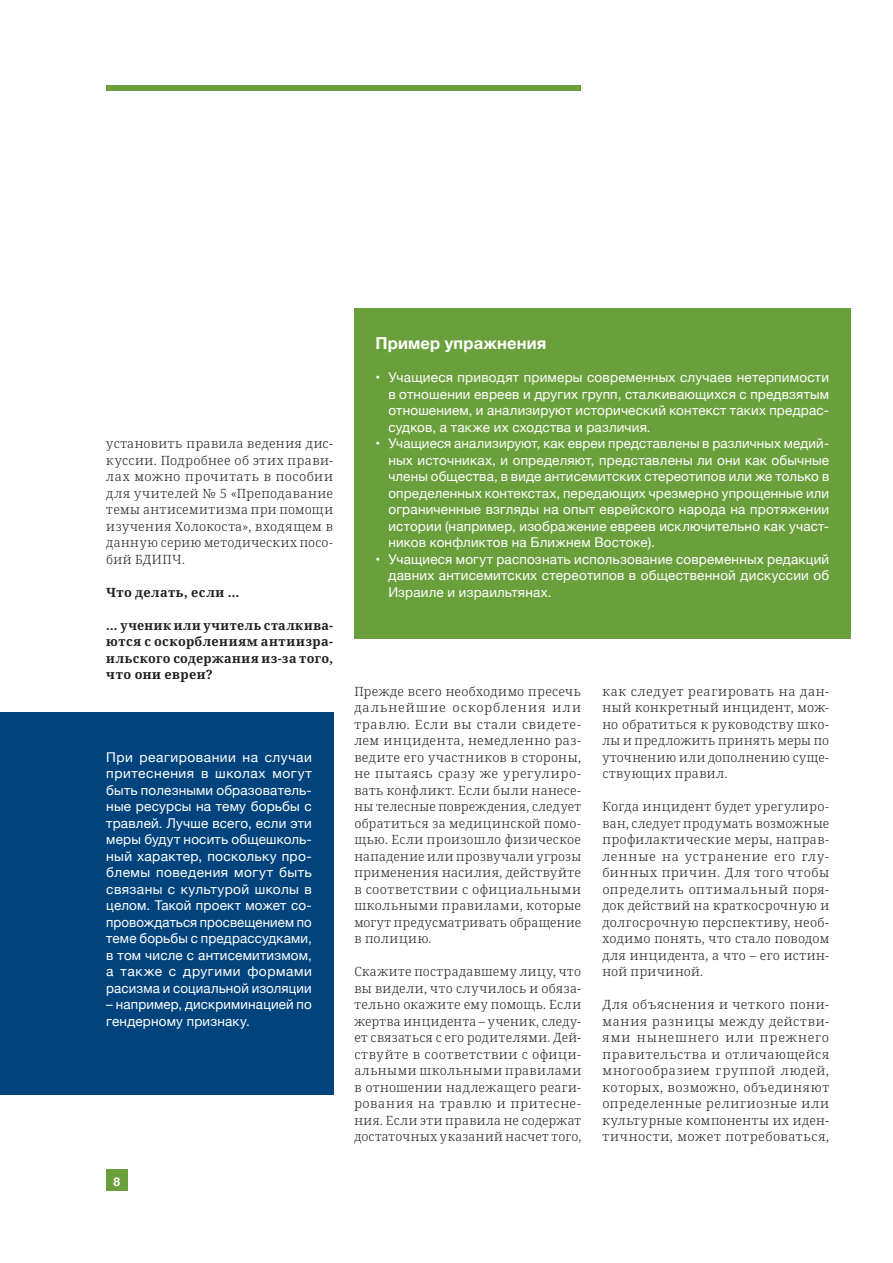
<style>
.page{position:relative;width:893px;height:1263px;background:#fff}
.page>*{position:absolute;margin:0;border:0;box-sizing:border-box;transform-origin:0 0}
.t1{font:700 16.5px "Helvetica Neue";letter-spacing:.01em;color:#fff}
.t2{font:13.5px/16.5px "Helvetica Neue";letter-spacing:.015em;color:#fff;text-align:justify}
.t3{font:300 12.75px/16.5px "Noto Serif";letter-spacing:.03em;color:#231f20;text-align:justify}
.t4{font:700 12.75px/16.5px "Noto Serif";letter-spacing:.035em;color:#231f20;text-align:justify}
.t5{font:700 12px "Helvetica Neue";color:#fff}
</style>
<div class="page">
<div style="left:106px;top:85px;width:475px;height:5px;background:#6aa03c"></div>
<div style="left:106px;top:1169px;width:22px;height:22px;background:#6aa03c"></div>
<div style="left:354px;top:308px;width:496px;height:331px;background:#6aa03c"></div>
<div style="left:0;top:712px;width:333px;height:383px;background:#01437c"></div>
<p class="t3" style="left:106px;top:436px;width:228px">установить правила ведения дис&shy;куссии. Подробнее об этих прави&shy;лах можно прочитать в пособии для учителей № 5 «Преподавание темы антисемитизма при помощи изучения Холокоста», входящем в данную серию методических посо&shy;бий БДИПЧ.</p>
<p class="t4" style="left:106px;top:584px;width:135px">Что делать, если …</p>
<p class="t4" style="left:106px;top:617px;width:228px">… ученик или учитель сталкива&shy;ются с оскорблениям антиизра&shy;ильского содержания из-за того, что они евреи?</p>
<p class="t2" style="left:106px;top:749px;width:207px">При реагировании на случаи притеснения в школах могут быть полезными образователь&shy;ные ресурсы на тему борьбы с травлей. Лучше всего, если эти меры будут носить общешколь&shy;ный характер, поскольку про&shy;блемы поведения могут быть связаны с культурой школы в целом. Такой проект может со&shy;провождаться просвещением по теме борьбы с предрассудками, в том числе с антисемитизмом, а также с другими формами расизма и социальной изоляции</p>
<p class="t2" style="left:106px;top:997px;width:207px">– например, дискриминацией по гендерному признаку.</p>
<p class="t5" style="left:114px;top:1172px;width:8px">8</p>
<p class="t1" style="left:376px;top:330px;width:172px">Пример упражнения</p>
<p class="t2" style="left:388px;top:370px;width:442px;text-indent:-13px">• Учащиеся приводят примеры современных случаев нетерпимости в отношении евреев и других групп, сталкивающихся с предвзятым отношением, и анализируют исторический контекст таких предрас&shy;судков, а также их сходства и различия.</p>
<p class="t2" style="left:388px;top:436px;width:442px;text-indent:-13px">• Учащиеся анализируют, как евреи представлены в различных медий&shy;ных источниках, и определяют, представлены ли они как обычные члены общества, в виде антисемитских стереотипов или же только в определенных контекстах, передающих чрезмерно упрощенные или ограниченные взгляды на опыт еврейского народа на протяжении истории (например, изображение евреев исключительно как участ&shy;ников конфликтов на Ближнем Востоке).</p>
<p class="t2" style="left:388px;top:551px;width:442px;text-indent:-13px">• Учащиеся могут распознать использование современных редакций давних антисемитских стереотипов в общественной дискуссии об Израиле и израильтянах.</p>
<p class="t3" style="left:354px;top:683px;width:228px">Прежде всего необходимо пресечь дальнейшие оскорбления или травлю. Если вы стали свидете&shy;лем инцидента, немедленно раз&shy;ведите его участников в стороны, не пытаясь сразу же урегулиро&shy;вать конфликт. Если были нанесе&shy;ны телесные повреждения, следует обратиться за медицинской помо&shy;щью. Если произошло физическое нападение или прозвучали угрозы применения насилия, действуйте в соответствии с официальными школьными правилами, которые могут предусматривать обращение в полицию.</p>
<p class="t3" style="left:354px;top:964px;width:228px">Скажите пострадавшему лицу, что вы видели, что случилось и обяза&shy;тельно окажите ему помощь. Если жертва инцидента – ученик, следу&shy;ет связаться с его родителями. Дей&shy;ствуйте в соответствии с офици&shy;альными школьными правилами в отношении надлежащего реаги&shy;рования на травлю и притесне&shy;ния. Если эти правила не содержат достаточных указаний насчет того,</p>
<p class="t3" style="left:602px;top:683px;width:228px">как следует реагировать на дан&shy;ный конкретный инцидент, мож&shy;но обратиться к руководству шко&shy;лы и предложить принять меры по уточнению или дополнению суще&shy;ствующих правил.</p>
<p class="t3" style="left:602px;top:799px;width:228px">Когда инцидент будет урегулиро&shy;ван, следует продумать возможные профилактические меры, направ&shy;ленные на устранение его глу&shy;бинных причин. Для того чтобы определить оптимальный поря&shy;док действий на краткосрочную и долгосрочную перспективу, необ&shy;ходимо понять, что стало поводом для инцидента, а что – его истин&shy;ной причиной.</p>
<p class="t3" style="left:602px;top:997px;width:228px">Для объяснения и четкого пони&shy;мания разницы между действи&shy;ями нынешнего или прежнего правительства и отличающейся многообразием группой людей, которых, возможно, объединяют определенные религиозные или культурные компоненты их иден&shy;тичности, может потребоваться,</p>
</div>
